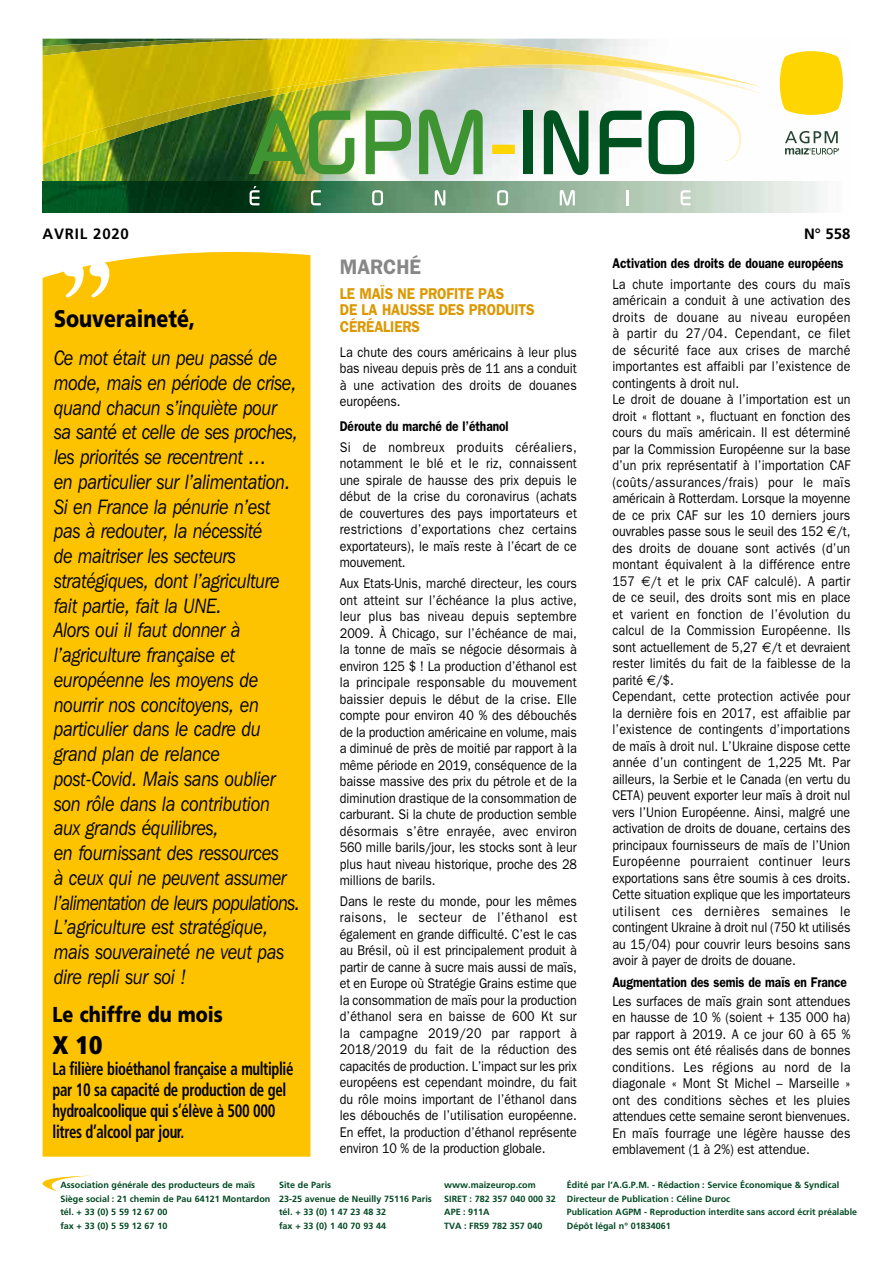
<style>
.page{position:relative;width:893px;height:1263px;background:#fff}
.page>*{position:absolute;margin:0;border:0;box-sizing:border-box;transform-origin:0 0}
.t1{font:900 condensed 25.5px "Frutiger";color:#000}
.t2{font:900 24px "Frutiger";color:#000;scale:.82 1}
.t3{font:900 21.6px "Frutiger";color:#000;scale:.83 1}
.t4{font:600 21px "Franklin Gothic";color:#878787;scale:.95 1}
.t5{font:italic 20.7px/24.8px "Franklin Gothic IT Cby BT";letter-spacing:-.005em;color:#000;scale:.86 1}
.t6{font:700 condensed 18px/21px "Frutiger";letter-spacing:-.025em;color:#000;scale:.82 1}
.t7{font:600 15.75px/16.5px "Franklin Gothic";letter-spacing:-.01em;color:#dc9800;scale:.9 1}
.t8{font:700 15px "Frutiger";letter-spacing:.05em;color:#000}
.t9{font:14.1px/16.5px "Franklin Gothic";letter-spacing:.005em;color:#000;text-align:justify;scale:.88 1}
.t10{font:600 14.1px "Franklin Gothic";letter-spacing:-.005em;color:#000;scale:.85 1}
.t11{font:700 9px/13.5px "Frutiger";color:#004822}
.s1{font-family:"Euro Sans"}
</style>
<div class="page">
<img style="left:43px;top:78px;width:777px;height:104px">
<svg style="left:249px;top:165px;width:105px;height:9px"></svg>
<svg style="left:366px;top:165px;width:45px;height:9px"></svg>
<svg style="left:419px;top:165px;width:64px;height:10px"></svg>
<div style="left:523px;top:111px;width:10px;height:63px;background:#005321"></div>
<svg style="left:544px;top:165px;width:44px;height:10px"></svg>
<svg style="left:600px;top:165px;width:42px;height:9px"></svg>
<svg style="left:649px;top:165px;width:45px;height:9px"></svg>
<svg style="left:43px;top:182px;width:777px;height:30px"></svg>
<img style="left:43px;top:161px;width:717px;height:4px">
<svg style="left:780px;top:51px;width:63px;height:64px"></svg>
<svg style="left:785px;top:131px;width:54px;height:24px"></svg>
<img style="left:43px;top:69px;width:718px;height:92px">
<img style="left:43px;top:39px;width:648px;height:109px">
<div style="left:43px;top:251px;width:267px;height:906px;background:#fdc300"></div>
<svg style="left:64px;top:261px;width:45px;height:36px"></svg>
<svg style="left:42px;top:1175px;width:49px;height:16px"></svg>
<p class="t8" style="left:43px;top:225px;width:88px">AVRIL 2020</p>
<p class="t8" style="left:804px;top:225px;width:48px">N° 558</p>
<h3 class="t4" style="left:340px;top:254px;width:87px">MARCHÉ</h3>
<p class="t7" style="left:340px;top:285px;width:218px">LE MAÏS NE PROFITE PAS<br>DE LA HAUSSE DES PRODUITS<br>CÉRÉALIERS</p>
<p class="t9" style="left:340px;top:343px;width:271px">La chute des cours américains à leur plus bas niveau depuis près de 11 ans a conduit à une activation des droits de douanes européens.</p>
<p class="t10" style="left:340px;top:418px;width:200px">Déroute du marché de l’éthanol</p>
<p class="t9" style="left:340px;top:439px;width:271px">Si de nombreux produits céréaliers, notamment le blé et le riz, connaissent une spirale de hausse des prix depuis le début de la crise du coronavirus (achats de couvertures des pays importateurs et restrictions d’exportations chez certains exportateurs), le maïs reste à l’écart de ce mouvement.</p>
<p class="t9" style="left:340px;top:575px;width:271px">Aux Etats-Unis, marché directeur, les cours ont atteint sur l’échéance la plus active, leur plus bas niveau depuis septembre 2009. À Chicago, sur l’échéance de mai, la tonne de maïs se négocie désormais à environ 125 $ ! La production d’éthanol est la principale responsable du mouvement baissier depuis le début de la crise. Elle compte pour environ 40 % des débouchés de la production américaine en volume, mais a diminué de près de moitié par rapport à la même période en 2019, conséquence de la baisse massive des prix du pétrole et de la diminution drastique de la consommation de carburant. Si la chute de production semble désormais s’être enrayée, avec environ 560 mille barils/jour, les stocks sont à leur plus haut niveau historique, proche des 28 millions de barils.</p>
<p class="t9" style="left:340px;top:892px;width:271px">Dans le reste du monde, pour les mêmes raisons, le secteur de l’éthanol est également en grande difficulté. C’est le cas au Brésil, où il est principalement produit à partir de canne à sucre mais aussi de maïs, et en Europe où Stratégie Grains estime que la consommation de maïs pour la production d’éthanol sera en baisse de 600 Kt sur la campagne 2019/20 par rapport à 2018/2019 du fait de la réduction des capacités de production. L’impact sur les prix européens est cependant moindre, du fait du rôle moins important de l’éthanol dans les débouchés de l’utilisation européenne.<br>En effet, la production d’éthanol représente environ 10 % de la production globale.</p>
<p class="t10" style="left:612px;top:255px;width:273px">Activation des droits de douane européens</p>
<p class="t9" style="left:612px;top:275px;width:272px;text-align:left">La chute importante des cours du maïs américain a conduit à une activation des droits de douane au niveau européen à partir du 27/04. Cependant, ce filet de sécurité face aux crises de marché importantes est affaibli par l’existence de contingents à droit nul.<br>Le droit de douane à l’importation est un droit « flottant », fluctuant en fonction des cours du maïs américain. Il est déterminé par la Commission Européenne sur la base d’un prix représentatif à l’importation CAF (coûts/assurances/frais) pour le maïs américain à Rotterdam. Lorsque la moyenne de ce prix CAF sur les 10 derniers jours ouvrables passe sous le seuil des 152 <span class="s1">€</span>/t, des droits de douane sont activés (d’un montant équivalent à la différence entre 157 <span class="s1">€</span>/t et le prix CAF calculé). A partir de ce seuil, des droits sont mis en place et varient en fonction de l’évolution du calcul de la Commission Européenne. Ils sont actuellement de 5,27 <span class="s1">€</span>/t et devraient rester limités du fait de la faiblesse de la parité <span class="s1">€</span>/$.<br>Cependant, cette protection activée pour la dernière fois en 2017, est affaiblie par l’existence de contingents d’importations de maïs à droit nul. L’Ukraine dispose cette année d’un contingent de 1,225 Mt. Par ailleurs, la Serbie et le Canada (en vertu du CETA) peuvent exporter leur maïs à droit nul vers l’Union Européenne. Ainsi, malgré une activation de droits de douane, certains des principaux fournisseurs de maïs de l’Union Européenne pourraient continuer leurs exportations sans être soumis à ces droits.<br>Cette situation explique que les importateurs utilisent ces dernières semaines le contingent Ukraine à droit nul (750 kt utilisés au 15/04) pour couvrir leurs besoins sans avoir à payer de droits de douane.</p>
<p class="t10" style="left:612px;top:974px;width:278px">Augmentation des semis de maïs en France</p>
<p class="t9" style="left:612px;top:992px;width:272px">Les surfaces de maïs grain sont attendues en hausse de 10 % (soient + 135 000 ha) par rapport à 2019. A ce jour 60 à 65 % des semis ont été réalisés dans de bonnes conditions. Les régions au nord de la diagonale « Mont St Michel – Marseille » ont des conditions sèches et les pluies attendues cette semaine seront bienvenues.<br>En maïs fourrage une légère hausse des emblavement (1 à 2%) est attendue.</p>
<h2 class="t2" style="left:54px;top:304px;width:173px">Souveraineté,</h2>
<p class="t5" style="left:54px;top:345px;width:288px">Ce mot était un peu passé de mode, mais en période de crise, quand chacun s’inquiète pour<br>sa santé et celle de ses proches, les priorités se recentrent …<br>en particulier sur l’alimentation.<br>Si en France la pénurie n’est pas à redouter, la nécessité<br>de maitriser les secteurs stratégiques, dont l’agriculture fait partie, fait la UNE.<br>Alors oui il faut donner à l’agriculture française et européenne les moyens de nourrir nos concitoyens, en particulier dans le cadre du grand plan de relance post-Covid. Mais sans oublier son rôle dans la contribution aux grands équilibres,<br>en fournissant des ressources<br>à ceux qui ne peuvent assumer l’alimentation de leurs populations.<br>L’agriculture est stratégique, mais souveraineté ne veut pas dire repli sur soi !</p>
<h3 class="t3" style="left:53px;top:1001px;width:207px">Le chiffre du mois</h3>
<h1 class="t1" style="left:53px;top:1029px;width:51px">X 10</h1>
<p class="t6" style="left:53px;top:1058px;width:295px">La filière bioéthanol française a multiplié par 10 sa capacité de production de gel hydroalcoolique qui s’élève à 500 000 litres d’alcool par jour.</p>
<p class="t11" style="left:60px;top:1178px;width:212px">Association générale des producteurs de maïs Siège social : 21 chemin de Pau 64121 Montardon tél. + 33 (0) 5 59 12 67 00<br>fax + 33 (0) 5 59 12 67 10</p>
<p class="t11" style="left:279px;top:1178px;width:154px">Site de Paris<br>23-25 avenue de Neuilly 75116 Paris tél. + 33 (0) 1 47 23 48 32<br>fax + 33 (0) 1 40 70 93 44</p>
<p class="t11" style="left:444px;top:1178px;width:113px">www.maizeurop.com<br>SIRET : 782 357 040 000 32<br>APE : 911A<br>TVA : FR59 782 357 040</p>
<p class="t11" style="left:567px;top:1178px;width:292px">Édité par l’A.G.P.M. - Rédaction : Service Économique &amp; Syndical Directeur de Publication : Céline Duroc<br>Publication AGPM - Reproduction interdite sans accord écrit préalable Dépôt légal n° 01834061</p>
</div>
